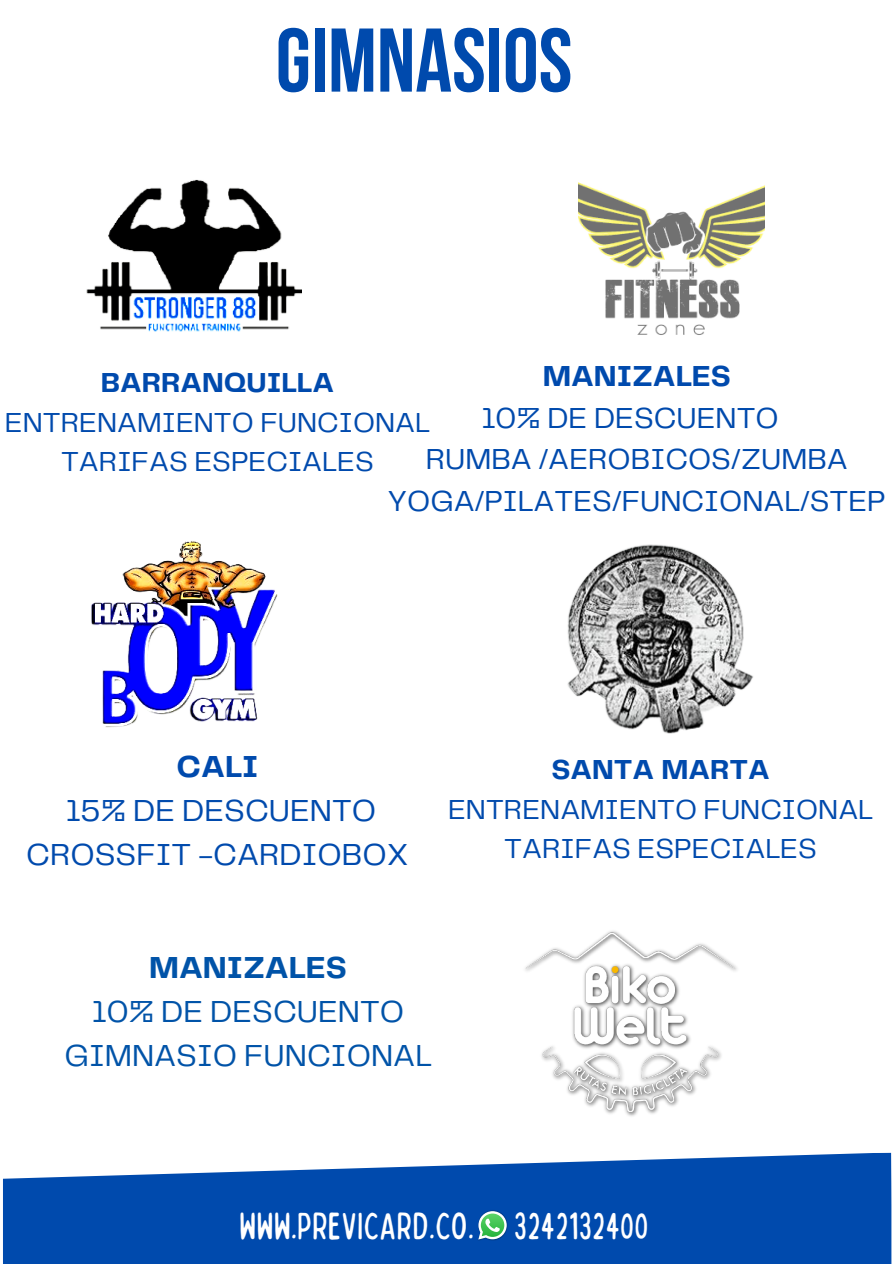
<style>
.page{position:relative;width:894px;height:1264px;background:#fff}
.page>*{position:absolute;margin:0;border:0;box-sizing:border-box;transform-origin:0 0}
.t1{font:90.15px "Bebas Neue Cyrillic";color:#004aad}
.t2{font:condensed 37.95px "Bobby Jones Soft";color:#fff}
.t3{font:31.5px/44px "Telegraf";color:#004aad;text-align:center}
.t4{font:31.5px/44px "Telegraf";color:#0053a8;text-align:center}
.t5{font:700 31.5px "Telegraf";color:#0053a8}
.t6{font:700 31.5px "Telegraf";color:#004aad}
.t7{font:30px/41.7px "Telegraf";color:#004aad;text-align:center}
.t8{font:700 30px "Telegraf";color:#004aad}
.t9{font:28.5px/39.5px "Telegraf";color:#004aad;text-align:center}
.t10{font:700 28.5px "Telegraf";color:#004aad}
</style>
<div class="page">
<img style="left:86px;top:179px;width:216px;height:153px">
<img style="left:578px;top:182px;width:186px;height:153px">
<img style="left:567px;top:544px;width:186px;height:190px">
<img style="left:91px;top:541px;width:187px;height:187px">
<svg style="left:3px;top:1152px;width:888px;height:111px;background:#2060b7"></svg>
<img style="left:477px;top:1209px;width:31px;height:32px">
<svg style="left:478px;top:1211px;width:28px;height:28px"></svg>
<img style="left:525px;top:931px;width:212px;height:185px">
<h1 class="t1" style="left:276px;top:24px;width:298px">GIMNASIOS</h1>
<p class="t8" style="left:542px;top:363px;width:190px">MANIZALES</p>
<p class="t7" style="left:388px;top:398px;width:499px">10% DE DESCUENTO<br>RUMBA /AEROBICOS/ZUMBA<br>YOGA/PILATES/FUNCIONAL/STEP</p>
<p class="t10" style="left:101px;top:371px;width:235px">BARRANQUILLA</p>
<p class="t9" style="left:5px;top:404px;width:426px">ENTRENAMIENTO FUNCIONAL<br>TARIFAS ESPECIALES</p>
<p class="t6" style="left:176px;top:753px;width:83px">CALI</p>
<p class="t3" style="left:26px;top:790px;width:384px">15% DE DESCUENTO<br>CROSSFIT -CARDIOBOX</p>
<p class="t10" style="left:551px;top:757px;width:220px">SANTA MARTA</p>
<p class="t9" style="left:448px;top:791px;width:426px">ENTRENAMIENTO FUNCIONAL<br>TARIFAS ESPECIALES</p>
<p class="t5" style="left:149px;top:953px;width:199px">MANIZALES</p>
<p class="t4" style="left:64px;top:990px;width:369px">10% DE DESCUENTO<br>GIMNASIO FUNCIONAL</p>
<h2 class="t2" style="left:239px;top:1202px;width:411px">WWW.PREVICARD.CO. 3242132400</h2>
</div>
